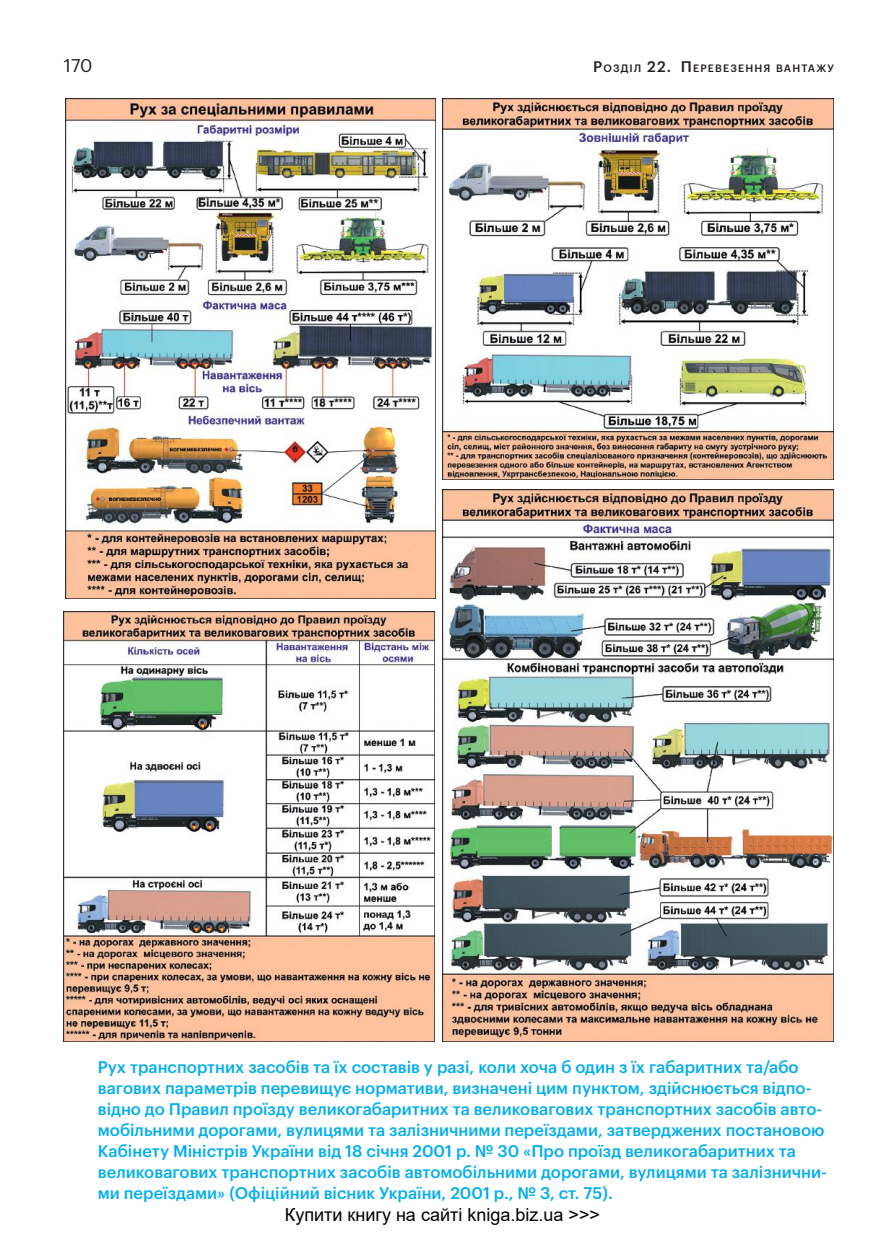
<style>
.page{position:relative;width:885px;height:1259px;background:#fff}
.page>*{position:absolute;margin:0;border:0;box-sizing:border-box;transform-origin:0 0}
.t1{font:18px "Arial";color:#000}
.t2{font:18px "Graphik LC";color:#241f1f}
.t3{font:500 16.5px/21px "Graphik LC";color:#00aeef}
.t4{font:500 10.5px "Graphik LC";letter-spacing:.105em;color:#241f1f}
.s1{font-size:15px}
</style>
<div class="page">
<img style="left:443px;top:98px;width:390px;height:382px">
<img style="left:442px;top:490px;width:391px;height:551px">
<img style="left:65px;top:98px;width:370px;height:500px">
<img style="left:64px;top:611px;width:370px;height:430px">
<p class="t2" style="left:64px;top:52px;width:30px">170</p>
<p class="t4" style="left:593px;top:60px;width:242px"><span class="s1">Р</span>озділ <span class="s1">22. П</span> еревезення вантажу</p>
<p class="t3" style="left:98px;top:1054px;width:730px">Рух транспортних засобів та їх составів у разі, коли хоча б один з їх габаритних та/або вагових параметрів перевищує нормативи, визначені цим пунктом, здійснюється відпо&shy;відно до Правил проїзду великогабаритних та великовагових транспортних засобів авто&shy;мобільними дорогами, вулицями та залізничними переїздами, затверджених постановою Кабінету Міністрів України від 18 січня 2001 р. № 30 «Про проїзд великогабаритних та великовагових транспортних засобів автомобільними дорогами, вулицями та залізнични&shy;ми переїздами» (Офіційний вісник України, 2001 р., № 3, ст. 75).</p>
<p class="t1" style="left:285px;top:1202px;width:316px">Купити книгу на сайті kniga.biz.ua &gt;&gt;&gt;</p>
</div>
